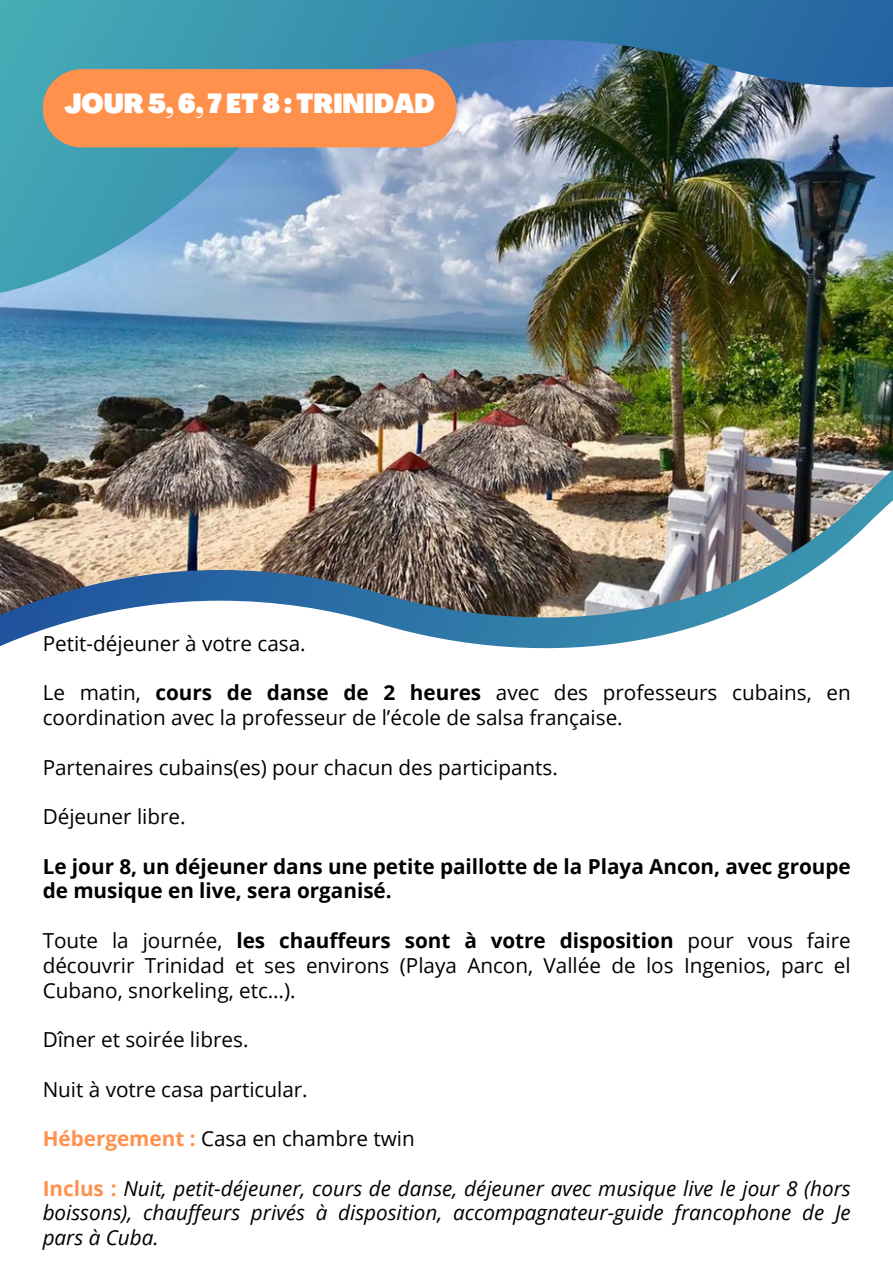
<style>
.page{position:relative;width:893px;height:1264px;background:#fff}
.page>*{position:absolute;margin:0;border:0;box-sizing:border-box;transform-origin:0 0}
.t1{font:900 condensed 27px "Agrandir";color:#fff}
.t2{font:20.7px/24.8px "Open Sans";color:#000}
.t3{font:italic 20.7px/24.8px "Open Sans";color:#000;text-align:justify}
.t4{font:700 20.7px/24.8px "Open Sans";color:#000}
.s1{font-weight:700}
.s2{font-weight:700;color:#ff914d}
.s3{font-weight:700;font-style:normal;color:#ff914d}
</style>
<div class="page">
<img style="left:0;top:300px;width:892px;height:57px">
<img style="left:0;top:357px;width:892px;height:31px">
<img style="left:0;top:388px;width:892px;height:261px">
<img style="left:0;top:0;width:892px;height:300px">
<div style="left:43px;top:69px;width:413px;height:78px;background:#ff914d"></div>
<p class="t1" style="left:64px;top:93px;width:372px">JOUR 5,6, 7 ET8:TRINIDAD</p>
<p class="t2" style="left:43px;top:630px;width:265px">Petit-déjeuner à votre casa.</p>
<p class="t2" style="left:43px;top:680px;width:809px">Le matin, <span class="s1">cours de danse de 2 heures</span> avec des professeurs cubains, en coordination avec la professeur de l’école de salsa française.</p>
<p class="t2" style="left:43px;top:754px;width:516px">Partenaires cubains(es) pour chacun des participants.</p>
<p class="t2" style="left:43px;top:803px;width:144px">Déjeuner libre.</p>
<p class="t4" style="left:43px;top:853px;width:809px">Le jour 8, un déjeuner dans une petite paillotte de la Playa Ancon, avec groupe de musique en live, sera organisé.</p>
<p class="t2" style="left:43px;top:927px;width:809px;text-align:justify">Toute la journée, <span class="s1">les chauffeurs sont à votre disposition</span> pour vous faire découvrir Trinidad et ses environs (Playa Ancon, Vallée de los Ingenios, parc el Cubano, snorkeling, etc…).</p>
<p class="t2" style="left:43px;top:1026px;width:207px">Dîner et soirée libres.</p>
<p class="t2" style="left:43px;top:1076px;width:266px">Nuit à votre casa particular.</p>
<p class="t2" style="left:43px;top:1125px;width:373px"><span class="s2">Hébergement :</span> Casa en chambre twin</p>
<p class="t3" style="left:43px;top:1175px;width:809px"><span class="s3">Inclus :</span> Nuit, petit-déjeuner, cours de danse, déjeuner avec musique live le jour 8 (hors boissons), chauffeurs privés à disposition, accompagnateur-guide francophone de Je pars à Cuba.</p>
</div>
